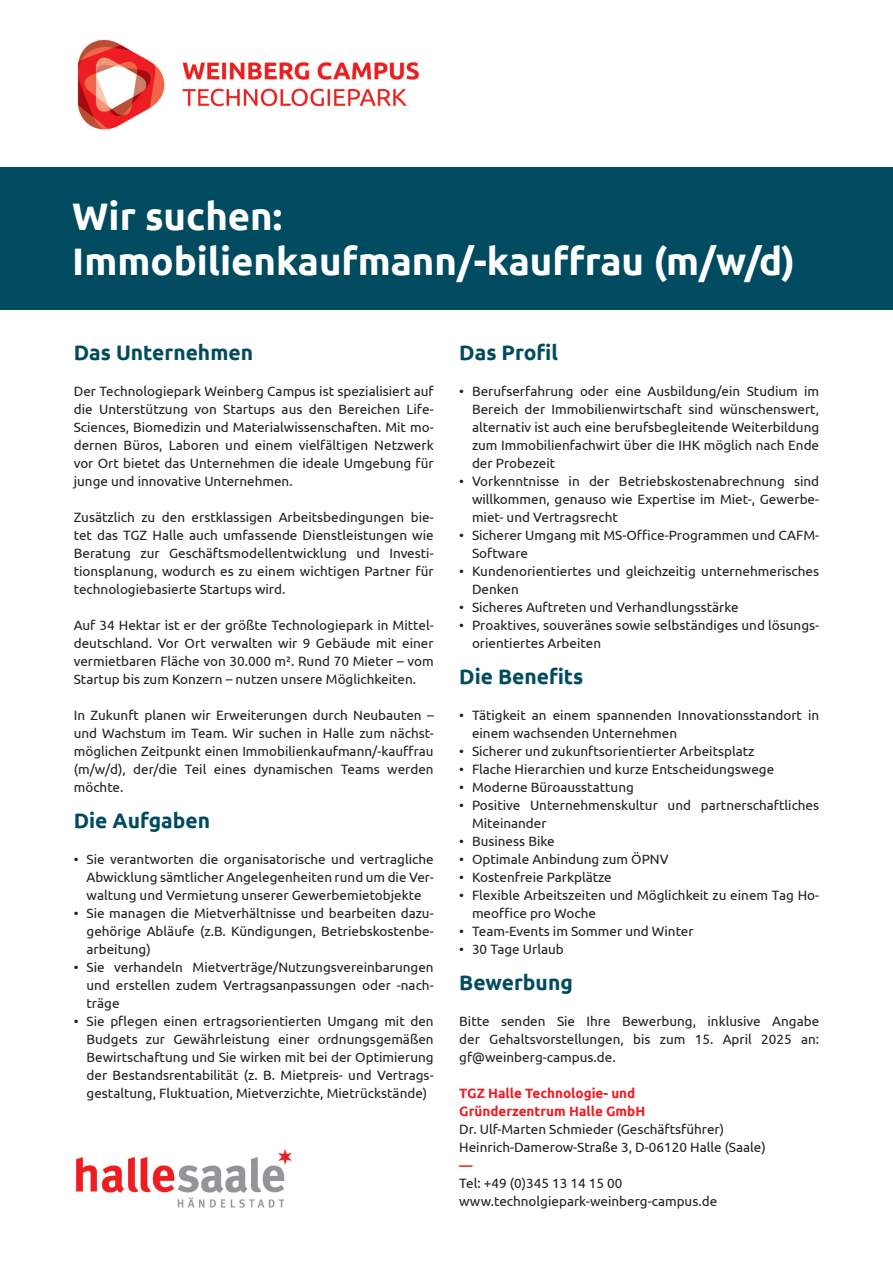
<style>
.page{position:relative;width:893px;height:1263px;background:#fff}
.page>*{position:absolute;margin:0;border:0;box-sizing:border-box;transform-origin:0 0}
.Headline_1_-_weiß{font:700 38.25px "Ubuntu";color:#fff}
.Headline_2{font:700 21px "Ubuntu";color:#004b5f}
.Fließtext{font:13.5px/18px "Ubuntu";color:#231f20;text-align:justify}
.Fließtext-2{font:700 13.5px "Ubuntu";color:#ee1d23}
.Fließtext-3{font:500 13.5px "Ubuntu";color:#ee1d23}
</style>
<div class="page">
<img style="left:78px;top:39px;width:341px;height:91px">
<div style="left:0;top:167px;width:893px;height:143px;background:#004b5f"></div>
<img style="left:76px;top:1149px;width:216px;height:59px">
<p class="Headline_1_-_weiß" style="left:72px;top:194px;width:211px">Wir suchen:</p>
<p class="Headline_1_-_weiß" style="left:72px;top:238px;width:724px">Immobilienkaufmann/-kauffrau (m/w/d)</p>
<p class="Headline_2" style="left:74px;top:340px;width:181px">Das Unternehmen</p>
<p class="Fließtext" style="left:74px;top:382px;width:361px">Der Technologiepark Weinberg Campus ist spezialisiert auf die Unterstützung von Startups aus den Bereichen Life-Sciences, Biomedizin und Materialwissenschaften. Mit mo&shy;dernen Büros, Laboren und einem vielfältigen Netzwerk vor Ort bietet das Unternehmen die ideale Umgebung für junge und innovative Unternehmen.</p>
<p class="Fließtext" style="left:74px;top:508px;width:361px">Zusätzlich zu den erstklassigen Arbeitsbedingungen bie&shy;tet das TGZ Halle auch umfassende Dienstleistungen wie Beratung zur Geschäftsmodellentwicklung und Investi&shy;tionsplanung, wodurch es zu einem wichtigen Partner für technologiebasierte Startups wird.</p>
<p class="Fließtext" style="left:74px;top:616px;width:361px">Auf 34 Hektar ist er der größte Technologiepark in Mittel&shy;deutschland. Vor Ort verwalten wir 9 Gebäude mit einer vermietbaren Fläche von 30.000 m². Rund 70 Mieter – vom Startup bis zum Konzern – nutzen unsere Möglichkeiten.</p>
<p class="Fließtext" style="left:74px;top:706px;width:361px">In Zukunft planen wir Erweiterungen durch Neubauten – und Wachstum im Team. Wir suchen in Halle zum nächst&shy;möglichen Zeitpunkt einen Immobilienkaufmann/-kauffrau (m/w/d), der/die Teil eines dynamischen Teams werden möchte.</p>
<p class="Headline_2" style="left:74px;top:808px;width:138px">Die Aufgaben</p>
<p class="Fließtext" style="left:87px;top:850px;width:349px;text-indent:-13px">• Sie verantworten die organisatorische und vertragliche Abwicklung sämtlicher Angelegenheiten rund um die Ver&shy;waltung und Vermietung unserer Gewerbemietobjekte</p>
<p class="Fließtext" style="left:87px;top:904px;width:349px;text-indent:-13px">• Sie managen die Mietverhältnisse und bearbeiten dazu&shy;gehörige Abläufe (z.B. Kündigungen, Betriebskostenbe&shy;arbeitung)</p>
<p class="Fließtext" style="left:87px;top:958px;width:349px;text-indent:-13px">• Sie verhandeln Mietverträge/Nutzungsvereinbarungen und erstellen zudem Vertragsanpassungen oder -nach&shy;träge</p>
<p class="Fließtext" style="left:87px;top:1012px;width:349px;text-indent:-13px">• Sie pflegen einen ertragsorientierten Umgang mit den Budgets zur Gewährleistung einer ordnungsgemäßen Bewirtschaftung und Sie wirken mit bei der Optimierung der Bestandsrentabilität (z. B. Mietpreis- und Vertrags&shy;gestaltung, Fluktuation, Mietverzichte, Mietrückstände)</p>
<p class="Headline_2" style="left:459px;top:340px;width:100px">Das Profil</p>
<p class="Fließtext" style="left:472px;top:382px;width:349px;text-indent:-13px">• Berufserfahrung oder eine Ausbildung/ein Studium im Bereich der Immobilienwirtschaft sind wünschenswert, alternativ ist auch eine berufsbegleitende Weiterbildung zum Immobilienfachwirt über die IHK möglich nach Ende der Probezeit</p>
<p class="Fließtext" style="left:472px;top:472px;width:349px;text-indent:-13px">• Vorkenntnisse in der Betriebskostenabrechnung sind willkommen, genauso wie Expertise im Miet-, Gewerbe&shy;miet- und Vertragsrecht</p>
<p class="Fließtext" style="left:472px;top:526px;width:349px;text-indent:-13px">• Sicherer Umgang mit MS-Office-Programmen und CAFM-<br>Software</p>
<p class="Fließtext" style="left:472px;top:562px;width:349px;text-indent:-13px">• Kundenorientiertes und gleichzeitig unternehmerisches<br>Denken</p>
<p class="Fließtext" style="left:459px;top:598px;width:281px">• Sicheres Auftreten und Verhandlungsstärke</p>
<p class="Fließtext" style="left:472px;top:616px;width:349px;text-indent:-13px">• Proaktives, souveränes sowie selbständiges und lösungs&shy;orientiertes Arbeiten</p>
<p class="Headline_2" style="left:459px;top:664px;width:126px">Die Benefits</p>
<p class="Fließtext" style="left:472px;top:706px;width:349px;text-indent:-13px">• Tätigkeit an einem spannenden Innovationsstandort in einem wachsenden Unternehmen</p>
<p class="Fließtext" style="left:459px;top:742px;width:297px">• Sicherer und zukunftsorientierter Arbeitsplatz</p>
<p class="Fließtext" style="left:459px;top:760px;width:317px">• Flache Hierarchien und kurze Entscheidungswege</p>
<p class="Fließtext" style="left:459px;top:778px;width:176px">• Moderne Büroausstattung</p>
<p class="Fließtext" style="left:472px;top:796px;width:349px;text-indent:-13px">• Positive Unternehmenskultur und partnerschaftliches<br>Miteinander</p>
<p class="Fließtext" style="left:459px;top:832px;width:97px">• Business Bike</p>
<p class="Fließtext" style="left:459px;top:850px;width:211px">• Optimale Anbindung zum ÖPNV</p>
<p class="Fließtext" style="left:459px;top:868px;width:154px">• Kostenfreie Parkplätze</p>
<p class="Fließtext" style="left:472px;top:886px;width:349px;text-indent:-13px">• Flexible Arbeitszeiten und Möglichkeit zu einem Tag Ho&shy;meoffice pro Woche</p>
<p class="Fließtext" style="left:459px;top:922px;width:236px">• Team-Events im Sommer und Winter</p>
<p class="Fließtext" style="left:459px;top:940px;width:106px">• 30 Tage Urlaub</p>
<p class="Headline_2" style="left:459px;top:970px;width:115px">Bewerbung</p>
<p class="Fließtext" style="left:459px;top:1012px;width:361px">Bitte senden Sie Ihre Bewerbung, inklusive Angabe der Gehaltsvorstellungen, bis zum 15. April 2025 an: gf@weinberg-campus.de.</p>
<p class="Fließtext-2" style="left:459px;top:1085px;width:178px">TGZ Halle Technologie- und</p>
<p class="Fließtext-2" style="left:459px;top:1103px;width:188px">Gründerzentrum Halle GmbH</p>
<p class="Fließtext" style="left:459px;top:1120px;width:266px">Dr. Ulf-Marten Schmieder (Geschäftsführer)</p>
<p class="Fließtext" style="left:459px;top:1138px;width:308px">Heinrich-Damerow-Straße 3, D-06120 Halle (Saale)</p>
<p class="Fließtext-3" style="left:459px;top:1157px;width:15px">—</p>
<p class="Fließtext" style="left:459px;top:1174px;width:165px">Tel: +49 (0)345 13 14 15 00</p>
<p class="Fließtext" style="left:459px;top:1192px;width:259px">www.technolgiepark-weinberg-campus.de</p>
</div>
